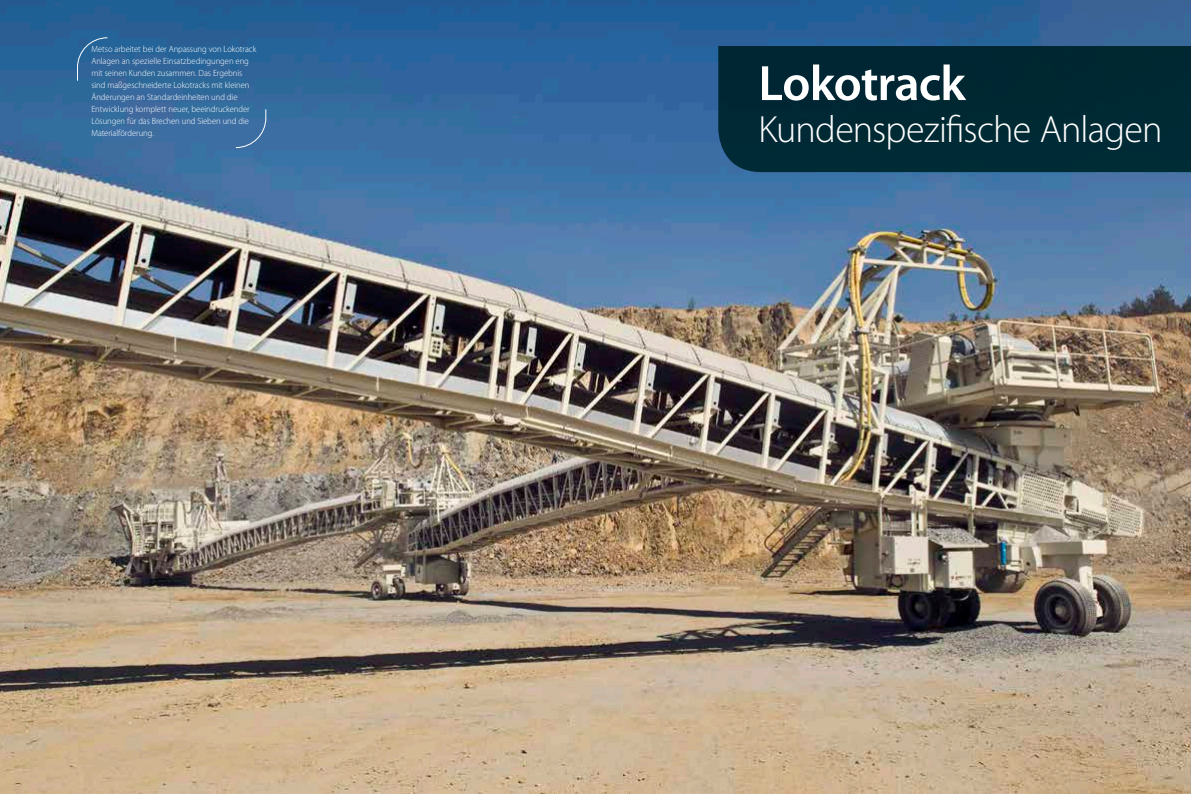
<style>
.page{position:relative;width:1191px;height:794px;background:#fff}
.page>*{position:absolute;margin:0;border:0;box-sizing:border-box;transform-origin:0 0}
.t1{font:600 50px "Myriad Pro";letter-spacing:-.02em;color:#fff}
.t2{font:300 38px "Myriad Pro";letter-spacing:-.02em;color:#fff}
.t3{font:300 9px/12px "Myriad Pro";letter-spacing:-.005em;color:#fff;scale:.95 1}
</style>
<div class="page">
<img style="left:0;top:0;width:1191px;height:794px">
<div style="left:718px;top:46px;width:473px;height:126px;background:#002833"></div>
<svg style="left:76px;top:37px;width:32px;height:45px"></svg>
<svg style="left:235px;top:108px;width:32px;height:41px"></svg>
<p class="t3" style="left:91px;top:43px;width:175px">Metso arbeitet bei der Anpassung von Lokotrack Anlagen an spezielle Einsatzbedingungen eng mit seinen Kunden zusammen. Das Ergebnis sind maßgeschneiderte Lokotracks mit kleinen Änderungen an Standardeinheiten und die Entwicklung komplett neuer, beeindruckender Lösungen für das Brechen und Sieben und die Materialförderung.</p>
<h1 class="t1" style="left:758px;top:56px;width:209px">Lokotrack</h1>
<h2 class="t2" style="left:758px;top:108px;width:405px">Kundenspezifische Anlagen</h2>
</div>
